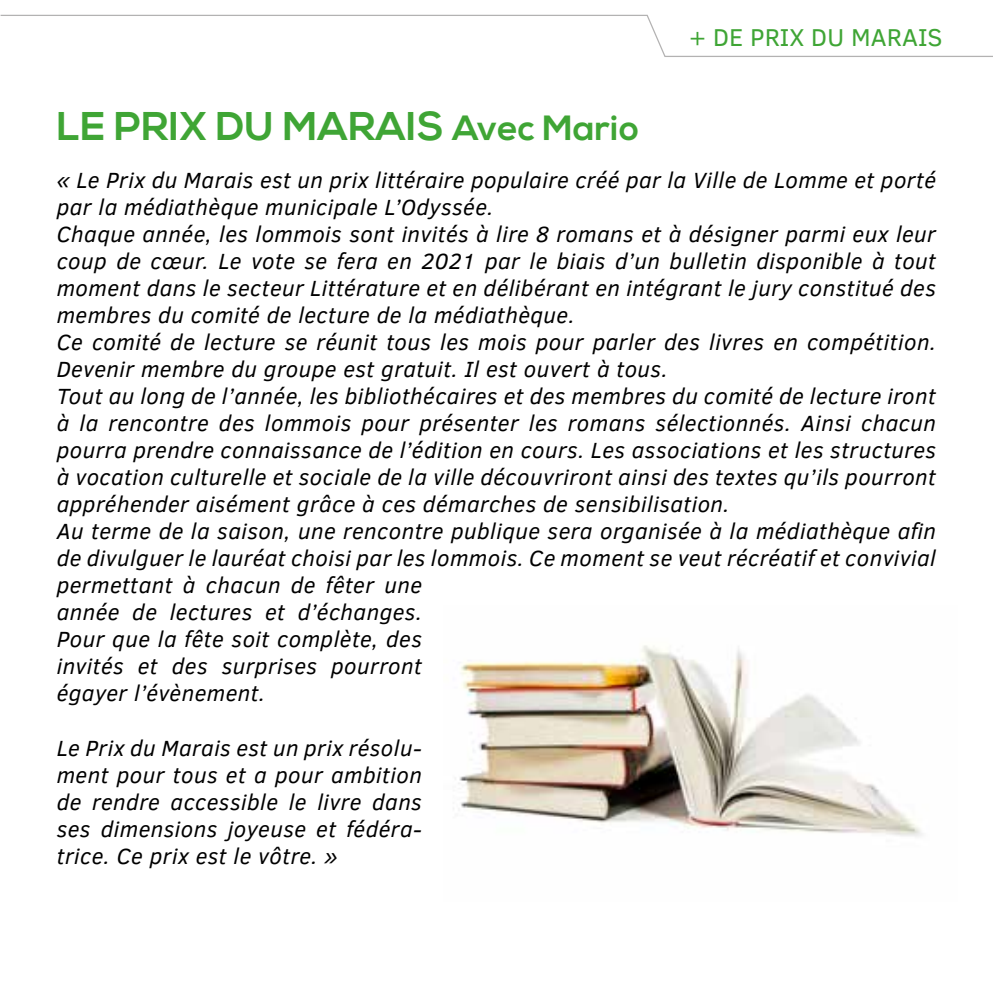
<style>
.page{position:relative;width:993px;height:993px;background:#fff}
.page>*{position:absolute;margin:0;border:0;box-sizing:border-box;transform-origin:0 0}
.t1{font:700 40px "Nexa";letter-spacing:.005em;color:#3fa535}
.t2{font:25px "Clear Sans";color:#3fa535}
.t3{font:italic 22.5px/27px "Clear Sans";letter-spacing:.02em;color:#000}
.s1{font-size:35px}
</style>
<div class="page">
<svg style="left:1px;top:14px;width:991px;height:43px"></svg>
<img style="left:453px;top:645px;width:469px;height:192px">
<p class="t2" style="left:688px;top:21px;width:255px">+ DE PRIX DU MARAIS</p>
<h1 class="t1" style="left:57px;top:103px;width:584px">LE PRIX DU MARAIS <span class="s1">Avec Mario</span></h1>
<p class="t3" style="left:57px;top:166px;width:880px">« Le Prix du Marais est un prix littéraire populaire créé par la Ville de Lomme et porté par la médiathèque municipale L’Odyssée.<br>Chaque année, les lommois sont invités à lire 8 romans et à désigner parmi eux leur coup de cœur. Le vote se fera en 2021 par le biais d’un bulletin disponible à tout moment dans le secteur Littérature et en délibérant en intégrant le jury constitué des membres du comité de lecture de la médiathèque.<br>Ce comité de lecture se réunit tous les mois pour parler des livres en compétition.<br>Devenir membre du groupe est gratuit. Il est ouvert à tous.<br>Tout au long de l’année, les bibliothécaires et des membres du comité de lecture iront à la rencontre des lommois pour présenter les romans sélectionnés. Ainsi chacun pourra prendre connaissance de l’édition en cours. Les associations et les structures à vocation culturelle et sociale de la ville découvriront ainsi des textes qu’ils pourront appréhender aisément grâce à ces démarches de sensibilisation.<br>Au terme de la saison, une rencontre publique sera organisée à la médiathèque afin de divulguer le lauréat choisi par les lommois. Ce moment se veut récréatif et convivial permettant à chacun de fêter une<br>année de lectures et d’échanges.<br>Pour que la fête soit complète, des<br>invités et des surprises pourront<br>égayer l’évènement.</p>
<p class="t3" style="left:57px;top:733px;width:366px;text-align:justify">Le Prix du Marais est un prix résolu&shy;ment pour tous et a pour ambition de rendre accessible le livre dans ses dimensions joyeuse et fédéra&shy;trice. Ce prix est le vôtre. »</p>
</div>
